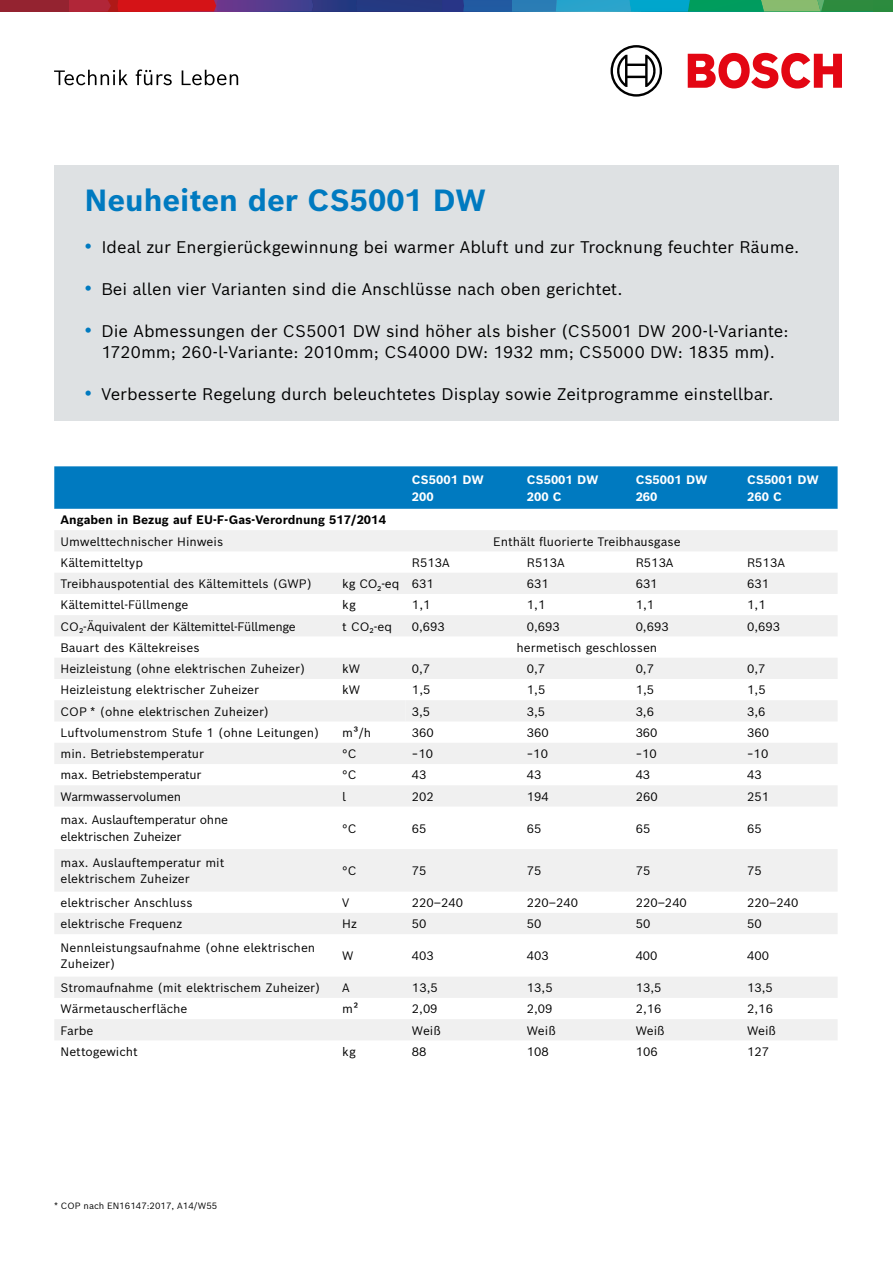
<style>
.page{position:relative;width:893px;height:1263px;background:#fff}
.page>*{position:absolute;margin:0;border:0;box-sizing:border-box;transform-origin:0 0}
.t1{font:700 30px "Bosch Sans";color:#007ac0}
.t2{font:16.5px/21px "Bosch Sans";color:#000;text-align:center}
.t3{font:12px/16.5px "Bosch Sans";color:#000}
.t4{font:12px/16.5px "Bosch Sans";letter-spacing:-.02em;color:#000}
.t5{font:700 12px/16.5px "Bosch Sans";color:#fff}
.t6{font:700 12px "Bosch Sans";color:#000}
.t7{font:12px "Bosch Sans";color:#000;scale:1.75 1}
.t8{font:9px "Bosch Sans";color:#000}
.s1{font-weight:900;font-size:24px;color:#007ac0}
</style>
<div class="page">
<div style="left:54px;top:166px;width:785px;height:255px;background:#dee1e3"></div>
<svg style="left:54px;top:70px;width:74px;height:15px"></svg>
<svg style="left:136px;top:69px;width:36px;height:16px"></svg>
<svg style="left:182px;top:70px;width:56px;height:15px"></svg>
<div style="left:54px;top:466px;width:784px;height:43px;background:#007ac0"></div>
<svg style="left:54px;top:530px;width:783px;height:64px;fill:#f0f0f0"></svg>
<svg style="left:54px;top:615px;width:783px;height:425px"></svg>
<svg style="left:688px;top:53px;width:154px;height:36px"></svg>
<svg style="left:610px;top:45px;width:52px;height:52px"></svg>
<div style="left:0;top:0;width:69px;height:11px;background:#942330"></div>
<svg style="left:69px;top:0;width:804px;height:11px;background:#4b6279"></svg>
<div style="left:873px;top:0;width:20px;height:11px;background:#2b8b3e"></div>
<h1 class="t1" style="left:84px;top:180px;width:403px">Neuheiten der CS5001 DW</h1>
<h2 class="t2" style="left:84px;top:236px;width:716px"><span class="s1">·</span> Ideal zur Energierückgewinnung bei warmer Abluft und zur Trocknung feuchter Räume.</h2>
<h2 class="t2" style="left:84px;top:278px;width:540px"><span class="s1">·</span> Bei allen vier Varianten sind die Anschlüsse nach oben gerichtet.</h2>
<h2 class="t2" style="left:84px;top:320px;width:706px"><span class="s1">·</span> Die Abmessungen der CS5001 DW sind höher als bisher (CS5001 DW 200-l-Variante:<br>1720mm; 260-l-Variante: 2010mm; CS4000 DW: 1932 mm; CS5000 DW: 1835 mm).</h2>
<h2 class="t2" style="left:84px;top:383px;width:691px"><span class="s1">·</span> Verbesserte Regelung durch beleuchtetes Display sowie Zeitprogramme einstellbar.</h2>
<p class="t5" style="left:412px;top:471px;width:73px">CS5001 DW<br>200</p>
<p class="t5" style="left:527px;top:471px;width:73px">CS5001 DW<br>200 C</p>
<p class="t5" style="left:636px;top:471px;width:73px">CS5001 DW<br>260</p>
<p class="t5" style="left:747px;top:471px;width:73px">CS5001 DW<br>260 C</p>
<p class="t6" style="left:61px;top:512px;width:327px">Angaben in Bezug auf EU-F-Gas-Verordnung 517/2014</p>
<p class="t3" style="left:61px;top:532px;width:164px">Umwelttechnischer Hinweis</p>
<p class="t3" style="left:493px;top:532px;width:189px">Enthält fluorierte Treibhausgase</p>
<p class="t3" style="left:61px;top:554px;width:84px">Kältemitteltyp</p>
<p class="t3" style="left:412px;top:554px;width:39px">R513A</p>
<p class="t3" style="left:527px;top:554px;width:39px">R513A</p>
<p class="t3" style="left:636px;top:554px;width:39px">R513A</p>
<p class="t3" style="left:747px;top:554px;width:39px">R513A</p>
<p class="t3" style="left:61px;top:575px;width:253px">Treibhauspotential des Kältemittels (GWP)</p>
<p class="t3" style="left:342px;top:575px;width:93px">kg CO<sub>2</sub>-eq 631</p>
<p class="t3" style="left:527px;top:575px;width:24px">631</p>
<p class="t3" style="left:636px;top:575px;width:24px">631</p>
<p class="t3" style="left:747px;top:575px;width:24px">631</p>
<p class="t3" style="left:61px;top:596px;width:129px">Kältemittel-Füllmenge</p>
<p class="t3" style="left:342px;top:596px;width:15px">kg</p>
<p class="t3" style="left:412px;top:596px;width:20px">1,1</p>
<p class="t3" style="left:527px;top:596px;width:20px">1,1</p>
<p class="t3" style="left:636px;top:596px;width:20px">1,1</p>
<p class="t3" style="left:747px;top:596px;width:20px">1,1</p>
<p class="t4" style="left:61px;top:618px;width:237px">CO<sub>2</sub>-Äquivalent der Kältemittel-Füllmenge</p>
<p class="t3" style="left:342px;top:618px;width:51px">t CO<sub>2</sub>-eq</p>
<p class="t3" style="left:412px;top:618px;width:35px">0,693</p>
<p class="t3" style="left:527px;top:618px;width:35px">0,693</p>
<p class="t3" style="left:636px;top:618px;width:35px">0,693</p>
<p class="t3" style="left:747px;top:618px;width:35px">0,693</p>
<p class="t3" style="left:61px;top:639px;width:140px">Bauart des Kältekreises</p>
<p class="t3" style="left:517px;top:639px;width:142px">hermetisch geschlossen</p>
<p class="t3" style="left:61px;top:660px;width:246px">Heizleistung (ohne elektrischen Zuheizer)</p>
<p class="t3" style="left:342px;top:660px;width:19px">kW</p>
<p class="t3" style="left:412px;top:660px;width:20px">0,7</p>
<p class="t3" style="left:527px;top:660px;width:20px">0,7</p>
<p class="t3" style="left:636px;top:660px;width:20px">0,7</p>
<p class="t3" style="left:747px;top:660px;width:20px">0,7</p>
<p class="t3" style="left:61px;top:681px;width:200px">Heizleistung elektrischer Zuheizer</p>
<p class="t3" style="left:342px;top:681px;width:19px">kW</p>
<p class="t3" style="left:412px;top:681px;width:20px">1,5</p>
<p class="t3" style="left:527px;top:681px;width:20px">1,5</p>
<p class="t3" style="left:636px;top:681px;width:20px">1,5</p>
<p class="t3" style="left:747px;top:681px;width:20px">1,5</p>
<p class="t3" style="left:61px;top:703px;width:210px">COP * (ohne elektrischen Zuheizer)</p>
<p class="t3" style="left:412px;top:703px;width:20px">3,5</p>
<p class="t3" style="left:527px;top:703px;width:20px">3,5</p>
<p class="t3" style="left:636px;top:703px;width:20px">3,6</p>
<p class="t3" style="left:747px;top:703px;width:20px">3,6</p>
<p class="t3" style="left:61px;top:724px;width:260px">Luftvolumenstrom Stufe 1 (ohne Leitungen)</p>
<p class="t3" style="left:342px;top:724px;width:31px">m³/h</p>
<p class="t3" style="left:412px;top:724px;width:23px">360</p>
<p class="t3" style="left:527px;top:724px;width:23px">360</p>
<p class="t3" style="left:636px;top:724px;width:23px">360</p>
<p class="t3" style="left:747px;top:724px;width:23px">360</p>
<p class="t3" style="left:61px;top:745px;width:145px">min. Betriebstemperatur</p>
<p class="t3" style="left:342px;top:745px;width:16px">°C</p>
<p class="t7" style="left:412px;top:746px;width:14px">-10</p>
<p class="t7" style="left:527px;top:746px;width:14px">-10</p>
<p class="t7" style="left:636px;top:746px;width:14px">-10</p>
<p class="t7" style="left:747px;top:746px;width:14px">-10</p>
<p class="t4" style="left:61px;top:766px;width:142px">max. Betriebstemperatur</p>
<p class="t3" style="left:342px;top:766px;width:16px">°C</p>
<p class="t3" style="left:412px;top:766px;width:16px">43</p>
<p class="t3" style="left:527px;top:766px;width:16px">43</p>
<p class="t3" style="left:636px;top:766px;width:16px">43</p>
<p class="t3" style="left:747px;top:766px;width:16px">43</p>
<p class="t4" style="left:61px;top:788px;width:122px">Warmwasservolumen</p>
<p class="t3" style="left:342px;top:788px;width:5px">l</p>
<p class="t3" style="left:412px;top:788px;width:23px">202</p>
<p class="t3" style="left:527px;top:788px;width:24px">194</p>
<p class="t3" style="left:636px;top:788px;width:23px">260</p>
<p class="t3" style="left:747px;top:788px;width:24px">251</p>
<p class="t4" style="left:61px;top:811px;width:169px">max. Auslauftemperatur ohne elektrischen Zuheizer</p>
<p class="t3" style="left:342px;top:819px;width:16px">°C</p>
<p class="t3" style="left:412px;top:819px;width:16px">65</p>
<p class="t3" style="left:527px;top:819px;width:16px">65</p>
<p class="t3" style="left:636px;top:819px;width:16px">65</p>
<p class="t3" style="left:747px;top:819px;width:16px">65</p>
<p class="t3" style="left:61px;top:854px;width:165px">max. Auslauftemperatur mit elektrischem Zuheizer</p>
<p class="t3" style="left:342px;top:862px;width:16px">°C</p>
<p class="t3" style="left:412px;top:862px;width:16px">75</p>
<p class="t3" style="left:527px;top:862px;width:16px">75</p>
<p class="t3" style="left:636px;top:862px;width:16px">75</p>
<p class="t3" style="left:747px;top:862px;width:16px">75</p>
<p class="t3" style="left:61px;top:894px;width:133px">elektrischer Anschluss</p>
<p class="t3" style="left:342px;top:894px;width:9px">V</p>
<p class="t3" style="left:412px;top:894px;width:53px">220–240</p>
<p class="t3" style="left:527px;top:894px;width:53px">220–240</p>
<p class="t3" style="left:636px;top:894px;width:53px">220–240</p>
<p class="t3" style="left:747px;top:894px;width:53px">220–240</p>
<p class="t3" style="left:61px;top:915px;width:123px">elektrische Frequenz</p>
<p class="t3" style="left:342px;top:915px;width:16px">Hz</p>
<p class="t3" style="left:412px;top:915px;width:16px">50</p>
<p class="t3" style="left:527px;top:915px;width:16px">50</p>
<p class="t3" style="left:636px;top:915px;width:16px">50</p>
<p class="t3" style="left:747px;top:915px;width:16px">50</p>
<p class="t3" style="left:61px;top:939px;width:256px">Nennleistungsaufnahme (ohne elektrischen<br>Zuheizer)</p>
<p class="t3" style="left:342px;top:947px;width:13px">W</p>
<p class="t3" style="left:412px;top:947px;width:23px">403</p>
<p class="t3" style="left:527px;top:947px;width:23px">403</p>
<p class="t3" style="left:636px;top:947px;width:23px">400</p>
<p class="t3" style="left:747px;top:947px;width:23px">400</p>
<p class="t3" style="left:61px;top:979px;width:261px">Stromaufnahme (mit elektrischem Zuheizer)</p>
<p class="t3" style="left:342px;top:979px;width:9px">A</p>
<p class="t3" style="left:412px;top:979px;width:27px">13,5</p>
<p class="t3" style="left:527px;top:979px;width:27px">13,5</p>
<p class="t3" style="left:636px;top:979px;width:27px">13,5</p>
<p class="t3" style="left:747px;top:979px;width:27px">13,5</p>
<p class="t3" style="left:61px;top:1000px;width:128px">Wärmetauscherfläche</p>
<p class="t3" style="left:342px;top:1000px;width:18px">m²</p>
<p class="t3" style="left:412px;top:1000px;width:27px">2,09</p>
<p class="t3" style="left:527px;top:1000px;width:27px">2,09</p>
<p class="t3" style="left:636px;top:1000px;width:27px">2,16</p>
<p class="t3" style="left:747px;top:1000px;width:27px">2,16</p>
<p class="t3" style="left:61px;top:1021px;width:34px">Farbe</p>
<p class="t3" style="left:412px;top:1021px;width:30px">Weiß</p>
<p class="t3" style="left:527px;top:1021px;width:30px">Weiß</p>
<p class="t3" style="left:636px;top:1021px;width:30px">Weiß</p>
<p class="t3" style="left:747px;top:1021px;width:30px">Weiß</p>
<p class="t3" style="left:61px;top:1043px;width:79px">Nettogewicht</p>
<p class="t3" style="left:342px;top:1043px;width:15px">kg</p>
<p class="t3" style="left:412px;top:1043px;width:16px">88</p>
<p class="t3" style="left:527px;top:1043px;width:24px">108</p>
<p class="t3" style="left:636px;top:1043px;width:24px">106</p>
<p class="t3" style="left:747px;top:1043px;width:24px">127</p>
<p class="t8" style="left:54px;top:1199px;width:165px">* COP nach EN16147:2017, A14/W55</p>
</div>
